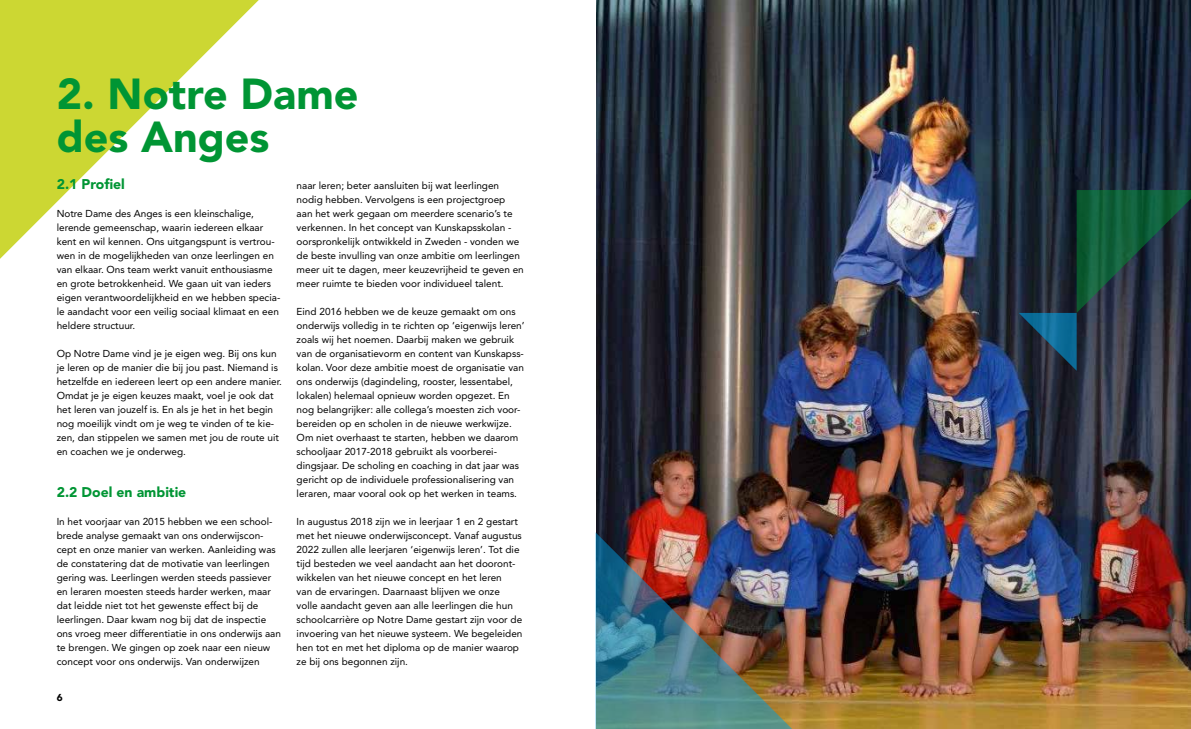
<style>
.page{position:relative;width:1191px;height:729px;background:#fff}
.page>*{position:absolute;margin:0;border:0;box-sizing:border-box;transform-origin:0 0}
.t1{font:900 43px/43px "Avenir LT Std";color:#009534}
.t2{font:900 14px "Avenir LT Std";color:#009534}
.t3{font:10px/14px "Avenir LT Std";color:#000}
.t4{font:900 10px "Avenir LT Std";color:#000}
</style>
<div class="page">
<img style="left:596px;top:0;width:595px;height:729px">
<img style="left:595px;top:532px;width:205px;height:197px">
<svg style="left:0;top:0;width:259px;height:259px"></svg>
<svg style="left:1018px;top:190px;width:173px;height:181px;background:#203d40"></svg>
<h1 class="t1" style="left:57px;top:72px;width:303px">2. Notre Dame des Anges</h1>
<h2 class="t2" style="left:57px;top:175px;width:70px">2.1 Profiel</h2>
<p class="t3" style="left:57px;top:206px;width:225px">Notre Dame des Anges is een kleinschalige, lerende gemeenschap, waarin iedereen elkaar kent en wil kennen. Ons uitgangspunt is vertrou&shy;wen in de mogelijkheden van onze leerlingen en van elkaar. Ons team werkt vanuit enthousiasme en grote betrokkenheid. We gaan uit van ieders eigen verantwoordelijkheid en we hebben specia&shy;le aandacht voor een veilig sociaal klimaat en een heldere structuur.</p>
<p class="t3" style="left:57px;top:346px;width:227px">Op Notre Dame vind je je eigen weg. Bij ons kun je leren op de manier die bij jou past. Niemand is hetzelfde en iedereen leert op een andere manier.<br>Omdat je je eigen keuzes maakt, voel je ook dat het leren van jouzelf is. En als je het in het begin nog moeilijk vindt om je weg te vinden of te kie&shy;zen, dan stippelen we samen met jou de route uit en coachen we je onderweg.</p>
<h2 class="t2" style="left:57px;top:483px;width:131px">2.2 Doel en ambitie</h2>
<p class="t3" style="left:57px;top:514px;width:226px">In het voorjaar van 2015 hebben we een school&shy;brede analyse gemaakt van ons onderwijscon&shy;cept en onze manier van werken. Aanleiding was de constatering dat de motivatie van leerlingen gering was. Leerlingen werden steeds passiever en leraren moesten steeds harder werken, maar dat leidde niet tot het gewenste effect bij de leerlingen. Daar kwam nog bij dat de inspectie ons vroeg meer differentiatie in ons onderwijs aan te brengen. We gingen op zoek naar een nieuw concept voor ons onderwijs. Van onderwijzen</p>
<p class="t3" style="left:297px;top:178px;width:229px">naar leren; beter aansluiten bij wat leerlingen nodig hebben. Vervolgens is een projectgroep<br>aan het werk gegaan om meerdere scenario’s te verkennen. In het concept van Kunskapsskolan - oorspronkelijk ontwikkeld in Zweden - vonden we de beste invulling van onze ambitie om leerlingen meer uit te dagen, meer keuzevrijheid te geven en meer ruimte te bieden voor individueel talent.</p>
<p class="t3" style="left:297px;top:304px;width:229px">Eind 2016 hebben we de keuze gemaakt om ons onderwijs volledig in te richten op ‘eigenwijs leren’ zoals wij het noemen. Daarbij maken we gebruik van de organisatievorm en content van Kunskapss&shy;kolan. Voor deze ambitie moest de organisatie van ons onderwijs (dagindeling, rooster, lessentabel, lokalen) helemaal opnieuw worden opgezet. En nog belangrijker: alle collega’s moesten zich voor&shy;bereiden op en scholen in de nieuwe werkwijze.<br>Om niet overhaast te starten, hebben we daarom schooljaar 2017-2018 gebruikt als voorberei&shy;dingsjaar. De scholing en coaching in dat jaar was gericht op de individuele professionalisering van leraren, maar vooral ook op het werken in teams.</p>
<p class="t3" style="left:297px;top:514px;width:227px">In augustus 2018 zijn we in leerjaar 1 en 2 gestart met het nieuwe onderwijsconcept. Vanaf augustus 2022 zullen alle leerjaren ‘eigenwijs leren’. Tot die tijd besteden we veel aandacht aan het dooront&shy;wikkelen van het nieuwe concept en het leren<br>van de ervaringen. Daarnaast blijven we onze volle aandacht geven aan alle leerlingen die hun schoolcarrière op Notre Dame gestart zijn voor de invoering van het nieuwe systeem. We begeleiden hen tot en met het diploma op de manier waarop ze bij ons begonnen zijn.</p>
<p class="t4" style="left:57px;top:691px;width:7px">6</p>
</div>
